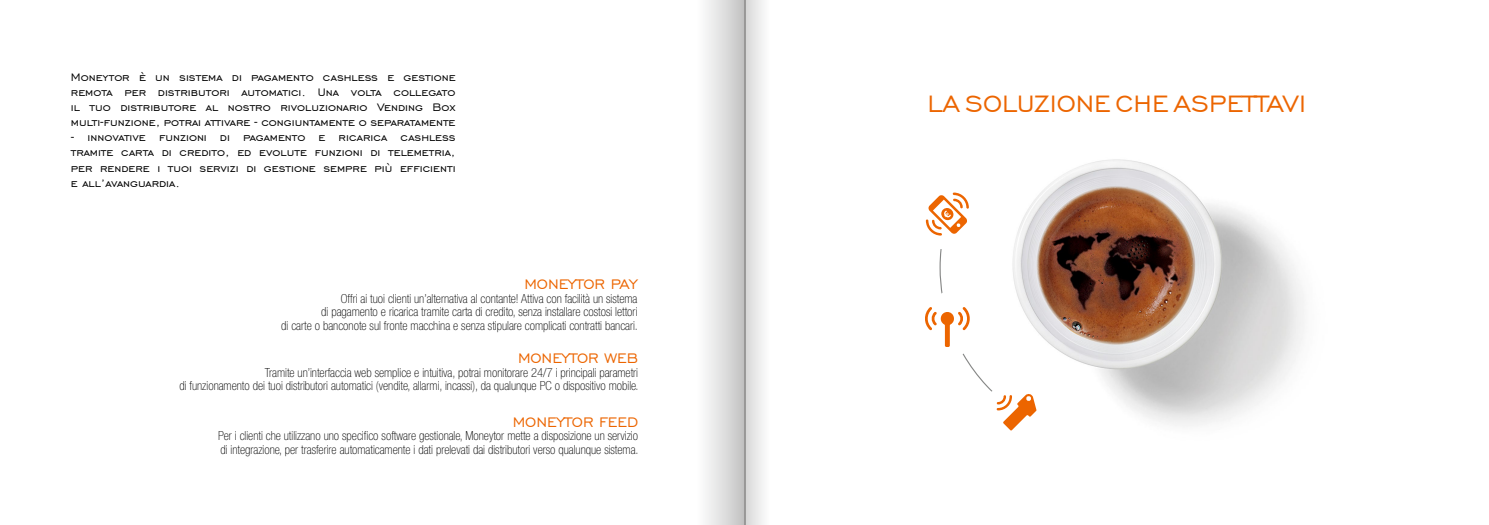
<style>
.page{position:relative;width:1489px;height:525px;background:#fff}
.page>*{position:absolute;margin:0;border:0;box-sizing:border-box;transform-origin:0 0}
.t1{font:30px "Engravers Gothic BT";color:#ec6500}
.t2{font:17.5px "Engravers Gothic BT";color:#ec6500}
.t3{font:13.75px/15px "Engravers Gothic BT";color:#000;text-align:justify}
.t4{font:100 condensed 12.5px/13.8px "Helvetica Neue LT Std";color:#000;text-align:right}
</style>
<div class="page">
<img style="left:1012px;top:159px;width:292px;height:267px">
<svg style="left:925px;top:192px;width:43px;height:43px"></svg>
<svg style="left:925px;top:281px;width:130px;height:150px"></svg>
<div style="left:697px;top:0;width:48px;height:524px;background:linear-gradient(to right,#fff,#c3c3c3)"></div>
<svg style="left:744px;top:0;width:19px;height:524px"></svg>
<p class="t3" style="left:71px;top:70px;width:386px">Moneytor è un sistema di pagamento cashless e gestione remota per distributori automatici. Una volta collegato il tuo distributore al nostro rivoluzionario Vending Box multi-funzione, potrai attivare - congiuntamente o separatamente</p>
<p class="t3" style="left:71px;top:130px;width:386px">- innovative funzioni di pagamento e ricarica cashless tramite carta di credito, ed evolute funzioni di telemetria, per rendere i tuoi servizi di gestione sempre più efficienti e all’avanguardia.</p>
<h2 class="t2" style="left:524px;top:274px;width:115px">MONEYTOR PAY</h2>
<p class="t4" style="left:281px;top:291px;width:358px">Offri ai tuoi clienti un’alternativa al contante! Attiva con facilità un sistema<br>di pagamento e ricarica tramite carta di credito, senza installare costosi lettori<br>di carte o banconote sul fronte macchina e senza stipulare complicati contratti bancari.</p>
<h2 class="t2" style="left:518px;top:348px;width:122px">MONEYTOR WEB</h2>
<p class="t4" style="left:179px;top:365px;width:460px">Tramite un’interfaccia web semplice e intuitiva, potrai monitorare 24/7 i principali parametri<br>di funzionamento dei tuoi distributori automatici (vendite, allarmi, incassi), da qualunque PC o dispositivo mobile.</p>
<h2 class="t2" style="left:512px;top:412px;width:127px">MONEYTOR FEED</h2>
<p class="t4" style="left:218px;top:428px;width:422px;text-align:left">Per i clienti che utilizzano uno specifico software gestionale, Moneytor mette a disposizione un servizio di integrazione, per trasferire automaticamente i dati prelevati dai distributori verso qualunque sistema.</p>
<h1 class="t1" style="left:927px;top:87px;width:380px">LA SOLUZIONE CHE ASPETTAVI</h1>
</div>
